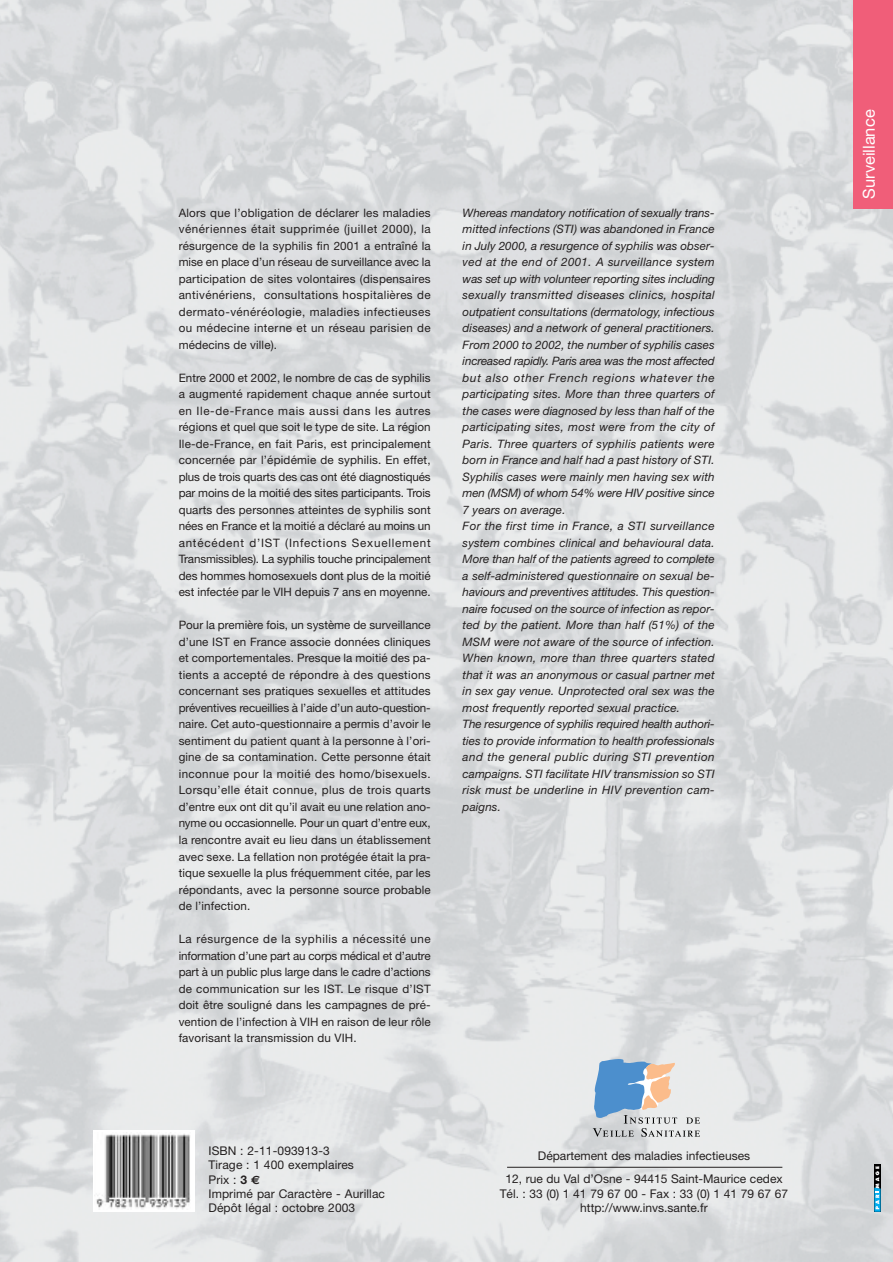
<style>
.page{position:relative;width:893px;height:1262px;background:#fff}
.page>*{position:absolute;margin:0;border:0;box-sizing:border-box;transform-origin:0 0}
.t1{font:16.5px "Helvetica Neue";color:#fff}
.t2{font:12px/14.4px "Helvetica Neue";color:#231f1f;text-align:center}
.t3{font:11.7px/16.5px "Helvetica Neue";letter-spacing:.01em;color:#231f1f;text-align:justify}
.t4{font:italic 11.7px/16.5px "Helvetica Neue";letter-spacing:.01em;color:#231f1f}
.s1{font-weight:700}
.s2{font-family:"Euro Sans";font-weight:700}
</style>
<div class="page">
<img style="left:0;top:0;width:892px;height:1261px">
<svg style="left:592px;top:1059px;width:108px;height:77px;background:#b4c2d0"></svg>
<div style="left:874px;top:1163px;width:6px;height:48px;background:#000"></div>
<svg style="left:874px;top:1166px;width:6px;height:45px"></svg>
<hr style="left:507px;top:1166px;width:275px;height:1px;background:#231f1f">
<div style="left:853px;top:0;width:39px;height:208px;background:#f05e79"></div>
<div style="left:93px;top:1130px;width:102px;height:81px;background:#fff"></div>
<img style="left:94px;top:1132px;width:96px;height:77px">
<p class="t3" style="left:179px;top:205px;width:253px">Alors que l’obligation de déclarer les maladies vénériennes était supprimée (juillet 2000), la résurgence de la syphilis fin 2001 a entraîné la mise en place d’un réseau de surveillance avec la participation de sites volontaires (dispensaires antivénériens, consultations hospitalières de dermato-vénéréologie, maladies infectieuses ou médecine interne et un réseau parisien de médecins de ville).</p>
<p class="t3" style="left:179px;top:370px;width:253px">Entre 2000 et 2002, le nombre de cas de syphilis a augmenté rapidement chaque année surtout en Ile-de-France mais aussi dans les autres régions et quel que soit le type de site. La région Ile-de-France, en fait Paris, est principalement concernée par l’épidémie de syphilis. En effet, plus de trois quarts des cas ont été diagnostiqués par moins de la moitié des sites participants. Trois quarts des personnes atteintes de syphilis sont nées en France et la moitié a déclaré au moins un antécédent d’IST (Infections Sexuellement Transmissibles). La syphilis touche principalement des hommes homosexuels dont plus de la moitié est infectée par le VIH depuis 7 ans en moyenne.</p>
<p class="t3" style="left:179px;top:618px;width:253px">Pour la première fois, un système de surveillance d’une IST en France associe données cliniques et comportementales. Presque la moitié des pa&shy;tients a accepté de répondre à des questions concernant ses pratiques sexuelles et attitudes préventives recueillies à l’aide d’un auto-question&shy;naire. Cet auto-questionnaire a permis d’avoir le sentiment du patient quant à la personne à l’ori&shy;gine de sa contamination. Cette personne était inconnue pour la moitié des homo/bisexuels.<br>Lorsqu’elle était connue, plus de trois quarts d’entre eux ont dit qu’il avait eu une relation ano&shy;nyme ou occasionnelle. Pour un quart d’entre eux, la rencontre avait eu lieu dans un établissement avec sexe. La fellation non protégée était la pra&shy;tique sexuelle la plus fréquemment citée, par les répondants, avec la personne source probable de l’infection.</p>
<p class="t3" style="left:179px;top:931px;width:253px">La résurgence de la syphilis a nécessité une information d’une part au corps médical et d’autre part à un public plus large dans le cadre d’actions de communication sur les IST. Le risque d’IST doit être souligné dans les campagnes de pré&shy;vention de l’infection à VIH en raison de leur rôle favorisant la transmission du VIH.</p>
<p class="t4" style="left:462px;top:205px;width:254px">Whereas mandatory notification of sexually trans&shy;mitted infections (STI) was abandoned in France in July 2000, a resurgence of syphilis was obser&shy;ved at the end of 2001. A surveillance system was set up with volunteer reporting sites including sexually transmitted diseases clinics, hospital outpatient consultations (dermatology, infectious diseases) and a network of general practitioners.<br>From 2000 to 2002, the number of syphilis cases increased rapidly. Paris area was the most affected but also other French regions whatever the participating sites. More than three quarters of the cases were diagnosed by less than half of the participating sites, most were from the city of Paris. Three quarters of syphilis patients were born in France and half had a past history of STI.<br>Syphilis cases were mainly men having sex with men (MSM) of whom 54% were HIV positive since 7 years on average.<br>For the first time in France, a STI surveillance system combines clinical and behavioural data.<br>More than half of the patients agreed to complete a self-administered questionnaire on sexual be&shy;haviours and preventives attitudes. This question&shy;naire focused on the source of infection as repor&shy;ted by the patient. More than half (51%) of the MSM were not aware of the source of infection.<br>When known, more than three quarters stated that it was an anonymous or casual partner met in sex gay venue. Unprotected oral sex was the most frequently reported sexual practice.<br>The resurgence of syphilis required health authori&shy;ties to provide information to health professionals and the general public during STI prevention campaigns. STI facilitate HIV transmission so STI risk must be underline in HIV prevention cam&shy;paigns.</p>
<p class="t2" style="left:208px;top:1144px;width:178px;text-align:left">ISBN : 2-11-093913-3<br>Tirage : 1 400 exemplaires<br>Prix : <span class="s1">3</span> <span class="s2">€<br></span>Imprimé par Caractère - Aurillac<br>Dépôt légal : octobre 2003</p>
<p class="t2" style="left:505px;top:1145px;width:279px;line-height:23px">Département des maladies infectieuses<br>12, rue du Val d’Osne - 94415 Saint-Maurice cedex</p>
<p class="t2" style="left:499px;top:1187px;width:290px">Tél. : 33 (0) 1 41 79 67 00 - Fax : 33 (0) 1 41 79 67 67 http://www.invs.sante.fr</p>
<h1 class="t1" style="left:863px;top:199px;width:91px;rotate:-90deg">Surveillance</h1>
</div>
